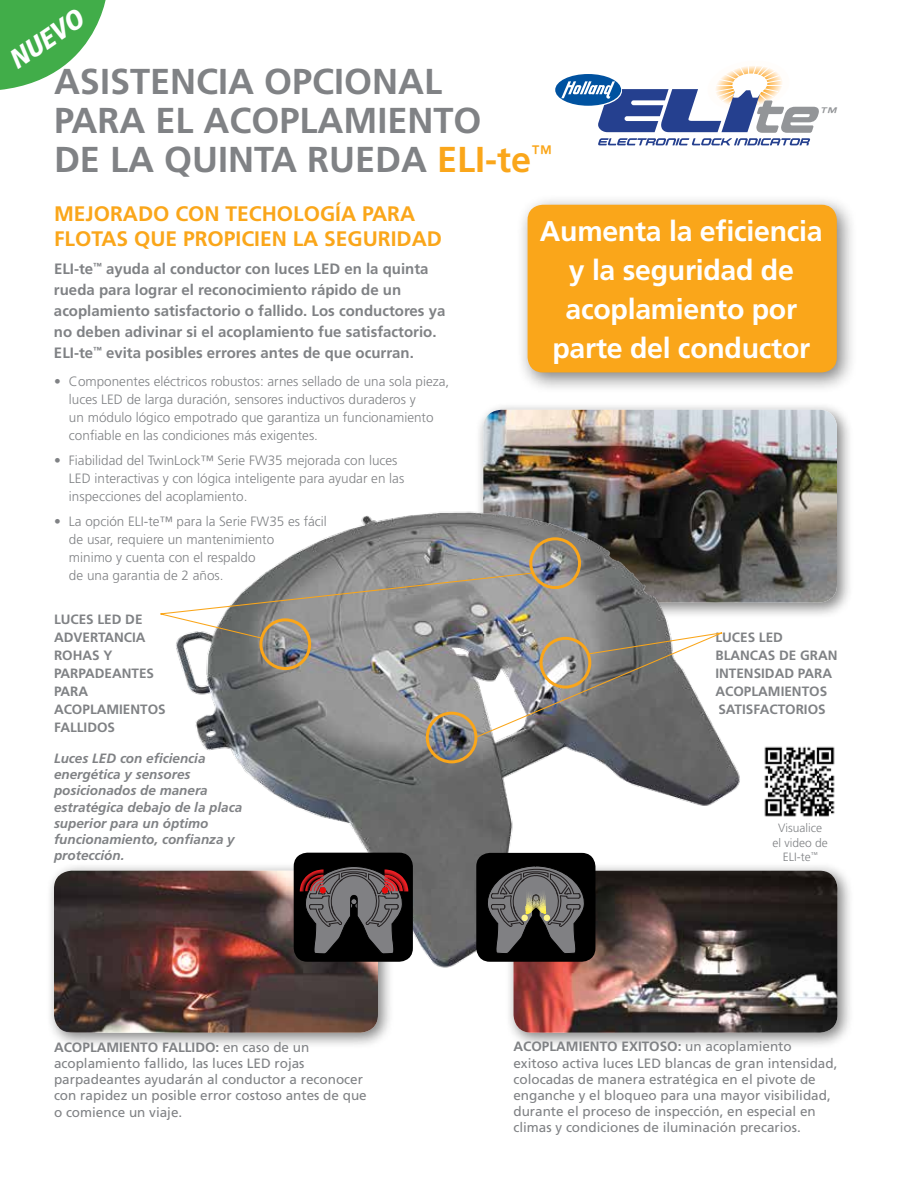
<style>
.page{position:relative;width:918px;height:1188px;background:#fff}
.page>*{position:absolute;margin:0;border:0;box-sizing:border-box;transform-origin:0 0}
.t1{font:700 36px/39px "Frutiger";color:#808285}
.t2{font:700 28.5px/39px "Frutiger";letter-spacing:-.01em;color:#fff;text-align:center}
.t3{font:italic 900 condensed 27px "Frutiger LT Pro";color:#fff}
.t4{font:700 21px/25.5px "Frutiger";color:#faa61a}
.t5{font:700 15px/21px "Frutiger";color:#808285}
.t6{font:italic 13.95px "Frutiger";color:#939598;scale:1.25 1}
.t7{font:300 13.5px/18px "Frutiger";color:#808285}
.t8{font:13.5px/16.2px "Frutiger";color:#808285}
.t9{font:italic 700 13.5px/16.2px "Frutiger";color:#808285}
.t10{font:700 13.5px/18px "Frutiger";color:#808285}
.t11{font:300 12px/14.4px "Frutiger";color:#808285;text-align:center}
.s1{color:#faa61a}
.s2{font-weight:700}
</style>
<div class="page">
<svg style="left:0;top:0;width:106px;height:90px"></svg>
<div style="left:475px;top:401px;width:378px;height:218px;background:#000;opacity:.5"></div>
<img style="left:483px;top:410px;width:354px;height:193px">
<div style="left:505px;top:862px;width:349px;height:188px;background:#000;opacity:.5"></div>
<img style="left:513px;top:871px;width:324px;height:162px">
<div style="left:46px;top:862px;width:349px;height:188px;background:#000;opacity:.5"></div>
<img style="left:54px;top:871px;width:324px;height:162px">
<img style="left:173px;top:502px;width:569px;height:467px">
<svg style="left:160px;top:572px;width:570px;height:166px"></svg>
<div style="left:259px;top:618px;width:52px;height:52px;border:3px solid #faa61a;border-radius:50%"></div>
<div style="left:529px;top:537px;width:52px;height:52px;border:3px solid #faa61a;border-radius:50%"></div>
<svg style="left:555px;top:74px;width:66px;height:32px"></svg>
<svg style="left:561px;top:66px;width:258px;height:79px"></svg>
<svg style="left:476px;top:853px;width:119px;height:109px;background:#363635"></svg>
<svg style="left:294px;top:853px;width:119px;height:109px;background:#3b3234"></svg>
<div style="left:382px;top:887px;width:6px;height:7px;background:#ea0a0a;border-radius:50%"></div>
<div style="left:516px;top:193px;width:342px;height:201px;background:#000;opacity:.5"></div>
<div style="left:528px;top:205px;width:309px;height:167px;background:#faa61a;border-radius:15px"></div>
<img style="left:764px;top:746px;width:71px;height:71px">
<div style="left:426px;top:712px;width:51px;height:51px;border:3px solid #faa61a;border-radius:50%"></div>
<div style="left:540px;top:637px;width:51px;height:52px;border:3px solid #faa61a;border-radius:50%"></div>
<h3 class="t3" style="left:4px;top:48px;width:85px;rotate:-34deg">NUEVO</h3>
<h1 class="t1" style="left:54px;top:62px;width:499px">ASISTENCIA OPCIONAL<br>PARA EL ACOPLAMIENTO<br>DE LA QUINTA RUEDA <span class="s1">ELI-te</span><sup>™</sup></h1>
<p class="t6" style="left:818px;top:104px;width:19px">™</p>
<h3 class="t4" style="left:54px;top:201px;width:390px">MEJORADO CON TECHOLOGÍA PARA<br>FLOTAS QUE PROPICIEN LA SEGURIDAD</h3>
<p class="t5" style="left:54px;top:258px;width:393px">ELI-te<sup>™</sup> ayuda al conductor con luces LED en la quinta rueda para lograr el reconocimiento rápido de un acoplamiento satisfactorio o fallido. Los conductores ya no deben adivinar si el acoplamiento fue satisfactorio.<br>ELI-te<sup>™</sup> evita posibles errores antes de que ocurran.</p>
<p class="t7" style="left:69px;top:373px;width:382px;text-indent:-15px">• Componentes eléctricos robustos: arnes sellado de una sola pieza, luces LED de larga duración, sensores inductivos duraderos y<br>un módulo lógico empotrado que garantiza un funcionamiento confiable en las condiciones más exigentes.</p>
<p class="t7" style="left:69px;top:452px;width:337px;text-indent:-15px">• Fiabilidad del TwinLock™ Serie FW35 mejorada con luces<br>LED interactivas y con lógica inteligente para ayudar en las inspecciones del acoplamiento.</p>
<p class="t7" style="left:69px;top:512px;width:259px;text-indent:-15px">• La opción ELI-te™ para la Serie FW35 es fácil de usar, requiere un mantenimiento<br>minimo y cuenta con el respaldo<br>de una garantia de 2 años.</p>
<p class="t10" style="left:54px;top:610px;width:113px">LUCES LED DE<br>ADVERTANCIA<br>ROHAS Y<br>PARPADEANTES<br>PARA<br>ACOPLAMIENTOS<br>FALLIDOS</p>
<p class="t9" style="left:54px;top:750px;width:190px">Luces LED con eficiencia energética y sensores posicionados de manera estratégica debajo de la placa superior para un óptimo funcionamiento, confianza y protección.</p>
<h2 class="t2" style="left:540px;top:212px;width:284px">Aumenta la eficiencia y la seguridad de acoplamiento por parte del conductor</h2>
<p class="t10" style="left:715px;top:628px;width:124px">LUCES LED<br>BLANCAS DE GRAN<br>INTENSIDAD PARA<br>ACOPLAMIENTOS<br>SATISFACTORIOS</p>
<p class="t11" style="left:773px;top:821px;width:57px">Visualice el video de<br>ELI-te<sup>™</sup></p>
<p class="t8" style="left:54px;top:1039px;width:314px"><span class="s2">ACOPLAMIENTO FALLIDO:</span> en caso de un acoplamiento fallido, las luces LED rojas parpadeantes ayudarán al conductor a reconocer con rapidez un posible error costoso antes de que o comience un viaje.</p>
<p class="t8" style="left:513px;top:1039px;width:325px"><span class="s2">ACOPLAMIENTO EXITOSO:</span> un acoplamiento exitoso activa luces LED blancas de gran intensidad, colocadas de manera estratégica en el pivote de enganche y el bloqueo para una mayor visibilidad, durante el proceso de inspección, en especial en climas y condiciones de iluminación precarios.</p>
</div>
